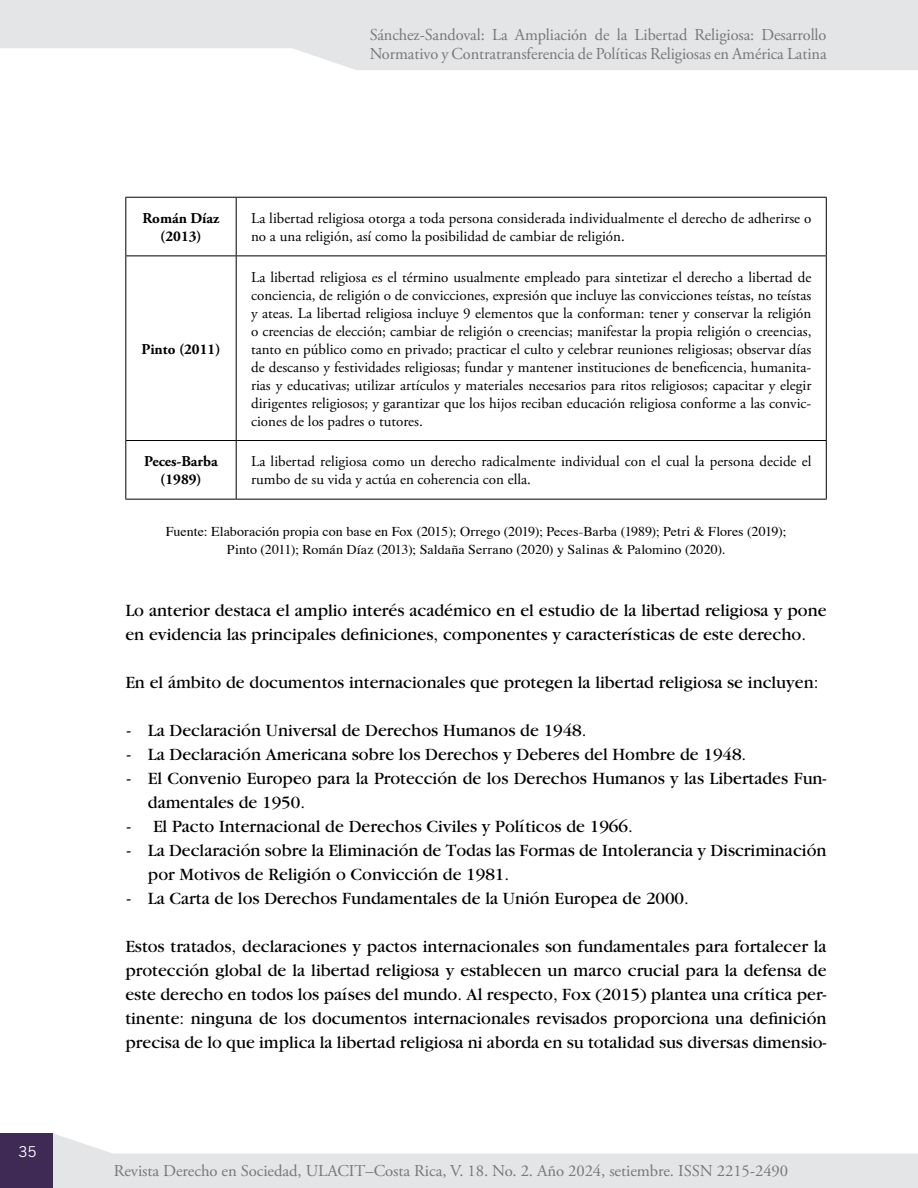
<style>
.page{position:relative;width:918px;height:1188px;background:#fff}
.page>*{position:absolute;margin:0;border:0;box-sizing:border-box;transform-origin:0 0}
.t1{font:18px/24px "Garamond";color:#000}
.t2{font:16.65px/19.6px "Adobe Garamond Pro";letter-spacing:-.005em;color:#757779}
.t3{font:16.5px "Adobe Garamond Pro";letter-spacing:-.005em;color:#757779}
.t4{font:15px/18px "Adobe Garamond Pro";color:#000}
.t5{font:700 15px/18px "Adobe Garamond Pro";color:#000;text-align:center}
.t6{font:15px "Trade Gothic LT Std";color:#fff}
.t7{font:13.5px/18px "Times";letter-spacing:.005em;color:#000;text-align:center;scale:1.04 1}
</style>
<div class="page">
<svg style="left:0;top:0;width:918px;height:70px;background:#e6e7e8"></svg>
<svg style="left:0;top:1133px;width:918px;height:55px;fill:#e4e5e6"></svg>
<div style="left:0;top:1134px;width:53px;height:54px;background:#3f2a55"></div>
<hr style="left:125px;top:197px;width:111px;height:1px;background:#000">
<hr style="left:125px;top:198px;width:1px;height:58px;background:#000">
<hr style="left:236px;top:197px;width:591px;height:1px;background:#000">
<hr style="left:236px;top:198px;width:1px;height:58px;background:#000">
<hr style="left:826px;top:198px;width:1px;height:58px;background:#000">
<hr style="left:125px;top:256px;width:111px;height:1px;background:#000">
<hr style="left:125px;top:256px;width:1px;height:184px;background:#000">
<hr style="left:236px;top:256px;width:591px;height:1px;background:#000">
<hr style="left:236px;top:256px;width:1px;height:184px;background:#000">
<hr style="left:826px;top:256px;width:1px;height:184px;background:#000">
<hr style="left:125px;top:440px;width:111px;height:1px;background:#000">
<hr style="left:125px;top:441px;width:1px;height:58px;background:#000">
<hr style="left:236px;top:440px;width:591px;height:1px;background:#000">
<hr style="left:236px;top:441px;width:1px;height:58px;background:#000">
<hr style="left:826px;top:441px;width:1px;height:58px;background:#000">
<hr style="left:125px;top:499px;width:111px;height:1px;background:#000">
<hr style="left:236px;top:499px;width:591px;height:1px;background:#000">
<p class="t6" style="left:18px;top:1143px;width:20px">35</p>
<p class="t2" style="left:370px;top:25px;width:458px">Sánchez-Sandoval: La Ampliación de la Libertad Religiosa: Desarrollo<br>Normativo y Contratransferencia de Políticas Religiosas en América Latina</p>
<p class="t5" style="left:143px;top:210px;width:78px">Román Díaz (2013)</p>
<p class="t4" style="left:251px;top:210px;width:562px">La libertad religiosa otorga a toda persona considerada individualmente el derecho de adherirse o no a una religión, así como la posibilidad de cambiar de religión.</p>
<p class="t5" style="left:142px;top:340px;width:80px">Pinto (2011)</p>
<p class="t4" style="left:251px;top:268px;width:562px;text-align:justify">La libertad religiosa es el término usualmente empleado para sintetizar el derecho a libertad de conciencia, de religión o de convicciones, expresión que incluye las convicciones teístas, no teístas y ateas. La libertad religiosa incluye 9 elementos que la conforman: tener y conservar la religión o creencias de elección; cambiar de religión o creencias; manifestar la propia religión o creencias, tanto en público como en privado; practicar el culto y celebrar reuniones religiosas; observar días de descanso y festividades religiosas; fundar y mantener instituciones de beneficencia, humanita&shy;rias y educativas; utilizar artículos y materiales necesarios para ritos religiosos; capacitar y elegir dirigentes religiosos; y garantizar que los hijos reciban educación religiosa conforme a las convic&shy;ciones de los padres o tutores.</p>
<p class="t5" style="left:144px;top:453px;width:75px">Peces-Barba (1989)</p>
<p class="t4" style="left:251px;top:453px;width:562px">La libertad religiosa como un derecho radicalmente individual con el cual la persona decide el rumbo de su vida y actúa en coherencia con ella.</p>
<p class="t7" style="left:166px;top:521px;width:598px">Fuente: Elaboración propia con base en Fox (2015); Orrego (2019); Peces-Barba (1989); Petri &amp; Flores (2019);<br>Pinto (2011); Román Díaz (2013); Saldaña Serrano (2020) y Salinas &amp; Palomino (2020).</p>
<p class="t1" style="left:125px;top:598px;width:703px">Lo anterior destaca el amplio interés académico en el estudio de la libertad religiosa y pone en evidencia las principales definiciones, componentes y características de este derecho.</p>
<p class="t1" style="left:125px;top:670px;width:695px">En el ámbito de documentos internacionales que protegen la libertad religiosa se incluyen:</p>
<p class="t1" style="left:127px;top:718px;width:461px">- La Declaración Universal de Derechos Humanos de 1948.</p>
<p class="t1" style="left:127px;top:742px;width:621px">- La Declaración Americana sobre los Derechos y Deberes del Hombre de 1948.</p>
<p class="t1" style="left:148px;top:766px;width:680px;text-indent:-21px">- El Convenio Europeo para la Protección de los Derechos Humanos y las Libertades Fun&shy;damentales de 1950.</p>
<p class="t1" style="left:127px;top:814px;width:508px">- El Pacto Internacional de Derechos Civiles y Políticos de 1966.</p>
<p class="t1" style="left:148px;top:838px;width:680px;text-indent:-21px">- La Declaración sobre la Eliminación de Todas las Formas de Intolerancia y Discriminación por Motivos de Religión o Convicción de 1981.</p>
<p class="t1" style="left:127px;top:886px;width:564px">- La Carta de los Derechos Fundamentales de la Unión Europea de 2000.</p>
<p class="t1" style="left:125px;top:934px;width:703px;text-align:justify">Estos tratados, declaraciones y pactos internacionales son fundamentales para fortalecer la protección global de la libertad religiosa y establecen un marco crucial para la defensa de este derecho en todos los países del mundo. Al respecto, Fox (2015) plantea una crítica per&shy;tinente: ninguna de los documentos internacionales revisados proporciona una definición precisa de lo que implica la libertad religiosa ni aborda en su totalidad sus diversas dimensio-</p>
<p class="t3" style="left:114px;top:1161px;width:676px">Revista Derecho en Sociedad, ULACIT–Costa Rica, V. 18. No. 2. Año 2024, setiembre. ISSN 2215-2490</p>
</div>
